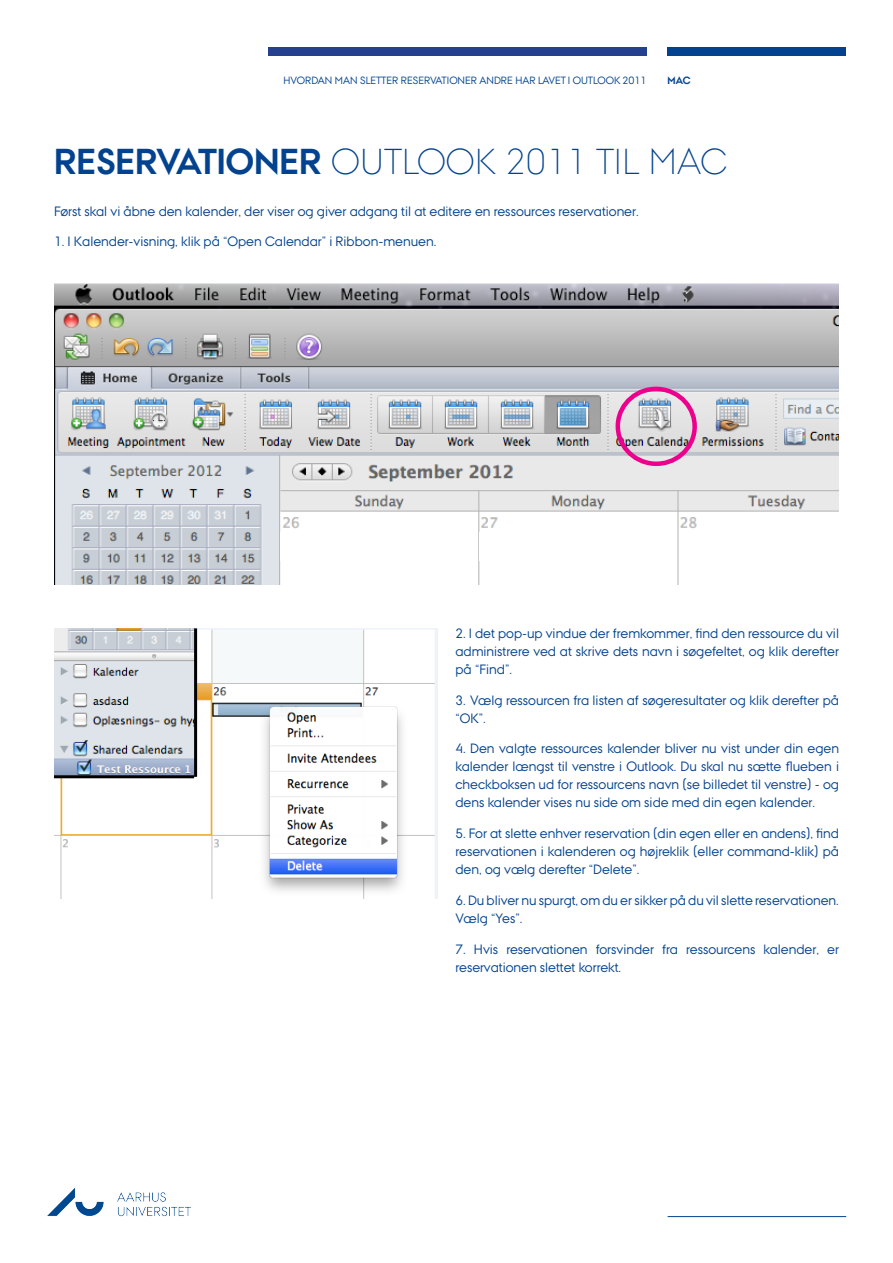
<style>
.page{position:relative;width:893px;height:1263px;background:#fff}
.page>*{position:absolute;margin:0;border:0;box-sizing:border-box;transform-origin:0 0}
.t1{font:300 36px "AU Passata";color:#03428e}
.t2{font:13.5px/18px "AU Passata";color:#03428e;text-align:justify}
.t3{font:10.5px "AU Passata";color:#03428e}
.t4{font:700 10.5px "AU Passata";color:#03428e}
.s1{font-weight:700}
</style>
<div class="page">
<div style="left:668px;top:47px;width:178px;height:8px;background:#03428e"></div>
<div style="left:268px;top:47px;width:378px;height:8px;background:#25408f"></div>
<hr style="left:668px;top:1216px;width:178px;height:1px;background:#03428e">
<img style="left:47px;top:1188px;width:144px;height:29px">
<img style="left:54px;top:283px;width:785px;height:302px">
<img style="left:612px;top:383px;width:89px;height:85px">
<img style="left:54px;top:628px;width:383px;height:271px">
<img style="left:54px;top:628px;width:140px;height:147px">
<hr style="left:54px;top:775px;width:140px;height:3px;background:#000">
<hr style="left:194px;top:628px;width:3px;height:149px;background:#000">
<div style="left:280px;top:531px;width:196px;height:29px;background:#fff"></div>
<div style="left:480px;top:531px;width:195px;height:29px;background:#fff"></div>
<p class="t3" style="left:284px;top:74px;width:364px">Hvordan man sletter reservationer andre har lavet i outlook 2011</p>
<p class="t4" style="left:668px;top:74px;width:24px">MAC</p>
<h1 class="t1" style="left:54px;top:140px;width:675px"><span class="s1">RESERVATIONER</span> OUTLOO K 2011 TIL MAC</h1>
<p class="t2" style="left:54px;top:202px;width:586px">Først skal vi åbne den kalender, der viser og giver adgang til at editere en ressources reservationer.</p>
<p class="t2" style="left:54px;top:233px;width:384px">1. I Kalender-visning, klik på “Open Calendar” i Ribbon-menuen.</p>
<p class="t2" style="left:455px;top:624px;width:385px">2. I det pop-up vindue der fremkommer, find den ressource du vil administrere ved at skrive dets navn i søgefeltet, og klik derefter på “Find”.</p>
<p class="t2" style="left:455px;top:691px;width:385px">3. Vælg ressourcen fra listen af søgeresultater og klik derefter på “OK”.</p>
<p class="t2" style="left:455px;top:739px;width:385px">4. Den valgte ressources kalender bliver nu vist under din egen kalender længst til venstre i Outlook. Du skal nu sætte flueben i checkboksen ud for ressourcens navn (se billedet til venstre) - og dens kalender vises nu side om side med din egen kalender.</p>
<p class="t2" style="left:455px;top:824px;width:385px">5. For at slette enhver reservation (din egen eller en andens), find reservationen i kalenderen og højreklik (eller command-klik) på den, og vælg derefter “Delete”.</p>
<p class="t2" style="left:455px;top:891px;width:385px">6. Du bliver nu spurgt, om du er sikker på du vil slette reservationen.<br>Vælg “Yes”.</p>
<p class="t2" style="left:455px;top:940px;width:385px">7. Hvis reservationen forsvinder fra ressourcens kalender, er reservationen slettet korrekt.</p>
</div>
